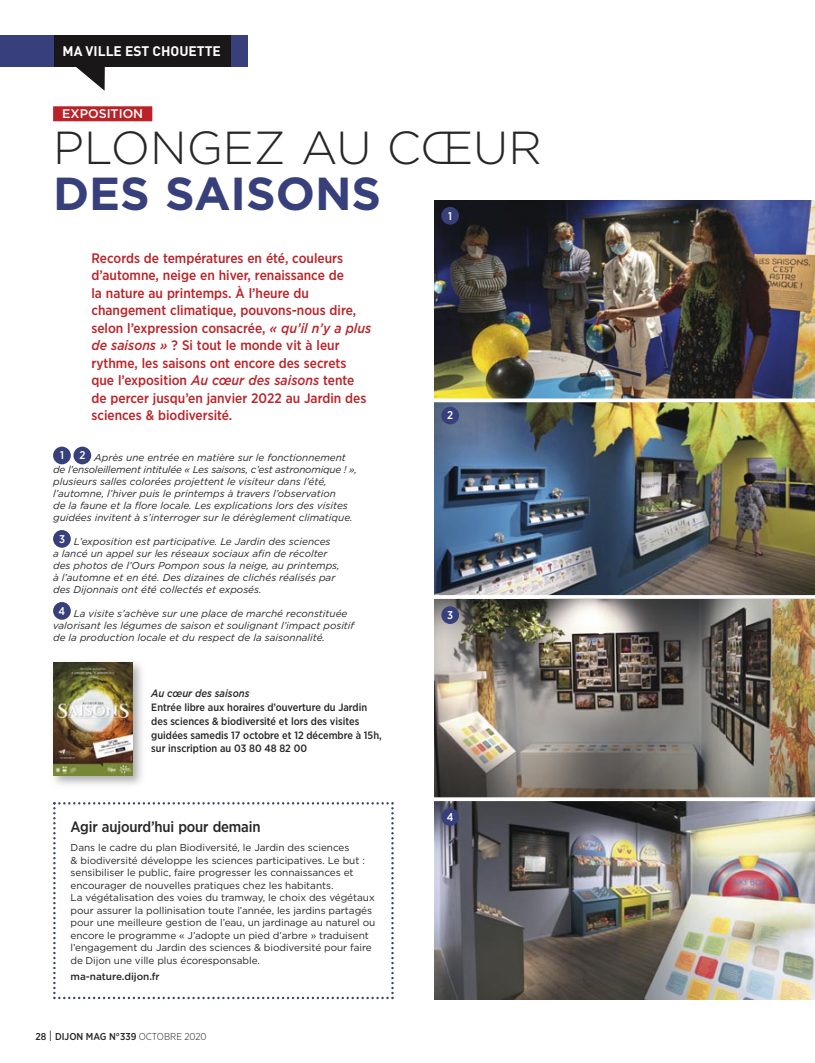
<style>
.page{position:relative;width:815px;height:1063px;background:#fff}
.page>*{position:absolute;margin:0;border:0;box-sizing:border-box;transform-origin:0 0}
.t1{font:300 46.25px "Gotham";color:#272526}
.t2{font:700 46.25px "Gotham";color:#37407b}
.t3{font:500 15px "Gotham Narrow";letter-spacing:-.01em;color:#272526}
.t4{font:500 13.75px/17.5px "Gotham Narrow";color:#bb2228}
.t5{font:700 13.75px "DIN";color:#fff}
.t6{font:500 12.5px "Gotham";color:#fff}
.t7{font:500 11.25px "Gotham Narrow";color:#fff}
.t8{font:500 10.62px/13.8px "Gotham Narrow";color:#272526}
.t9{font:italic 10px/12px "Gotham";color:#272526}
.t10{font:10px/12.5px "Gotham";letter-spacing:-.005em;color:#272526}
.t11{font:500 10px "Gotham Narrow";color:#272526}
.t12{font:500 10px "Gotham";letter-spacing:-.005em;color:#272526}
.s1{color:#bb2228}
.s2{font-family:"Gotham";font-style:italic}
.s3{font-weight:300;font-size:15px}
.s4{font-weight:300}
</style>
<div class="page">
<div style="left:53px;top:106px;width:99px;height:15px;background:#bb2228"></div>
<img style="left:434px;top:200px;width:381px;height:199px">
<img style="left:434px;top:402px;width:381px;height:193px">
<img style="left:54px;top:663px;width:88px;height:122px">
<img style="left:53px;top:662px;width:80px;height:114px">
<img style="left:434px;top:599px;width:381px;height:198px">
<img style="left:434px;top:801px;width:381px;height:198px">
<svg style="left:53px;top:802px;width:341px;height:197px"></svg>
<div style="left:441px;top:207px;width:18px;height:18px;background:#37407b;border-radius:50%"></div>
<div style="left:73px;top:447px;width:18px;height:17px;background:#37407b;border-radius:50%"></div>
<div style="left:441px;top:606px;width:18px;height:18px;background:#37407b;border-radius:50%"></div>
<div style="left:441px;top:808px;width:18px;height:18px;background:#37407b;border-radius:50%"></div>
<div style="left:53px;top:447px;width:18px;height:17px;background:#37407b;border-radius:50%"></div>
<div style="left:53px;top:530px;width:18px;height:18px;background:#37407b;border-radius:50%"></div>
<div style="left:53px;top:602px;width:18px;height:18px;background:#37407b;border-radius:50%"></div>
<div style="left:441px;top:407px;width:18px;height:17px;background:#37407b;border-radius:50%"></div>
<div style="left:230px;top:35px;width:18px;height:32px;background:#37407b"></div>
<svg style="left:76px;top:67px;width:29px;height:24px"></svg>
<div style="left:53px;top:35px;width:177px;height:32px;background:#1a1718"></div>
<div style="left:0;top:35px;width:53px;height:32px;background:#37407b"></div>
<svg style="left:438px;top:595px;width:377px;height:4px"></svg>
<svg style="left:434px;top:797px;width:381px;height:1px"></svg>
<p class="t5" style="left:63px;top:46px;width:160px">MA VILLE EST CHOUETTE</p>
<p class="t6" style="left:53px;top:109px;width:101px"><span class="s1">X</span>EXPOSITION<span class="s1">X</span></p>
<p class="t1" style="left:53px;top:131px;width:490px">PLONGEZ AU CŒUR</p>
<p class="t2" style="left:53px;top:177px;width:330px">DES SAISONS</p>
<p class="t7" style="left:448px;top:212px;width:5px">1</p>
<p class="t4" style="left:91px;top:250px;width:281px">Records de températures en été, couleurs d’automne, neige en hiver, renaissance de<br>la nature au printemps. À l’heure du changement climatique, pouvons-nous dire, selon l’expression consacrée, <span class="s2">« qu’il n’y a plus de saisons »</span> ? Si tout le monde vit à leur rythme, les saisons ont encore des secrets que l’exposition <span class="s2">Au cœur des saisons</span> tente de percer jusqu’en janvier 2022 au Jardin des sciences &amp; biodiversité.</p>
<p class="t7" style="left:79px;top:451px;width:8px">2</p>
<p class="t7" style="left:60px;top:451px;width:5px">1</p>
<p class="t9" style="left:53px;top:452px;width:305px;text-indent:41px">Après une entrée en matière sur le fonctionnement de l’ensoleillement intitulée « Les saisons, c’est astronomique ! », plusieurs salles colorées projettent le visiteur dans l’été, l’automne, l’hiver puis le printemps à travers l’observation<br>de la faune et la flore locale. Les explications lors des visites guidées invitent à s’interroger sur le dérèglement climatique.</p>
<p class="t9" style="left:53px;top:536px;width:288px;text-indent:21px">L’exposition est participative. Le Jardin des sciences<br>a lancé un appel sur les réseaux sociaux afin de récolter des photos de l’Ours Pompon sous la neige, au printemps, à l’automne et en été. Des dizaines de clichés réalisés par des Dijonnais ont été collectés et exposés.</p>
<p class="t9" style="left:53px;top:608px;width:303px;text-indent:21px">La visite s’achève sur une place de marché reconstituée valorisant les légumes de saison et soulignant l’impact positif de la production locale et du respect de la saisonnalité.</p>
<p class="t7" style="left:59px;top:535px;width:7px">3</p>
<p class="t7" style="left:59px;top:607px;width:8px">4</p>
<p class="t8" style="left:151px;top:687px;width:232px"><span class="s2">Au cœur des saisons<br></span>Entrée libre aux horaires d’ouverture du Jardin des sciences &amp; biodiversité et lors des visites guidées samedis 17 octobre et 12 décembre à 15h, sur inscription au 03 80 48 82 00</p>
<p class="t3" style="left:71px;top:821px;width:191px">Agir aujourd’hui pour demain</p>
<p class="t10" style="left:71px;top:842px;width:306px">Dans le cadre du plan Biodiversité, le Jardin des sciences<br>&amp; biodiversité développe les sciences participatives. Le but : sensibiliser le public, faire progresser les connaissances et encourager de nouvelles pratiques chez les habitants.<br>La végétalisation des voies du tramway, le choix des végétaux pour assurer la pollinisation toute l’année, les jardins partagés pour une meilleure gestion de l’eau, un jardinage au naturel ou encore le programme « J’adopte un pied d’arbre » traduisent l’engagement du Jardin des sciences &amp; biodiversité pour faire de Dijon une ville plus écoresponsable.</p>
<p class="t12" style="left:71px;top:972px;width:91px">ma-nature.dijon.fr</p>
<p class="t11" style="left:35px;top:1032px;width:173px">28 <span class="s3">I</span> DIJON MAG N°339 <span class="s4">OCTOBRE 2020</span></p>
<p class="t7" style="left:447px;top:411px;width:8px">2</p>
<p class="t7" style="left:447px;top:611px;width:7px">3</p>
<p class="t7" style="left:447px;top:813px;width:8px">4</p>
</div>
